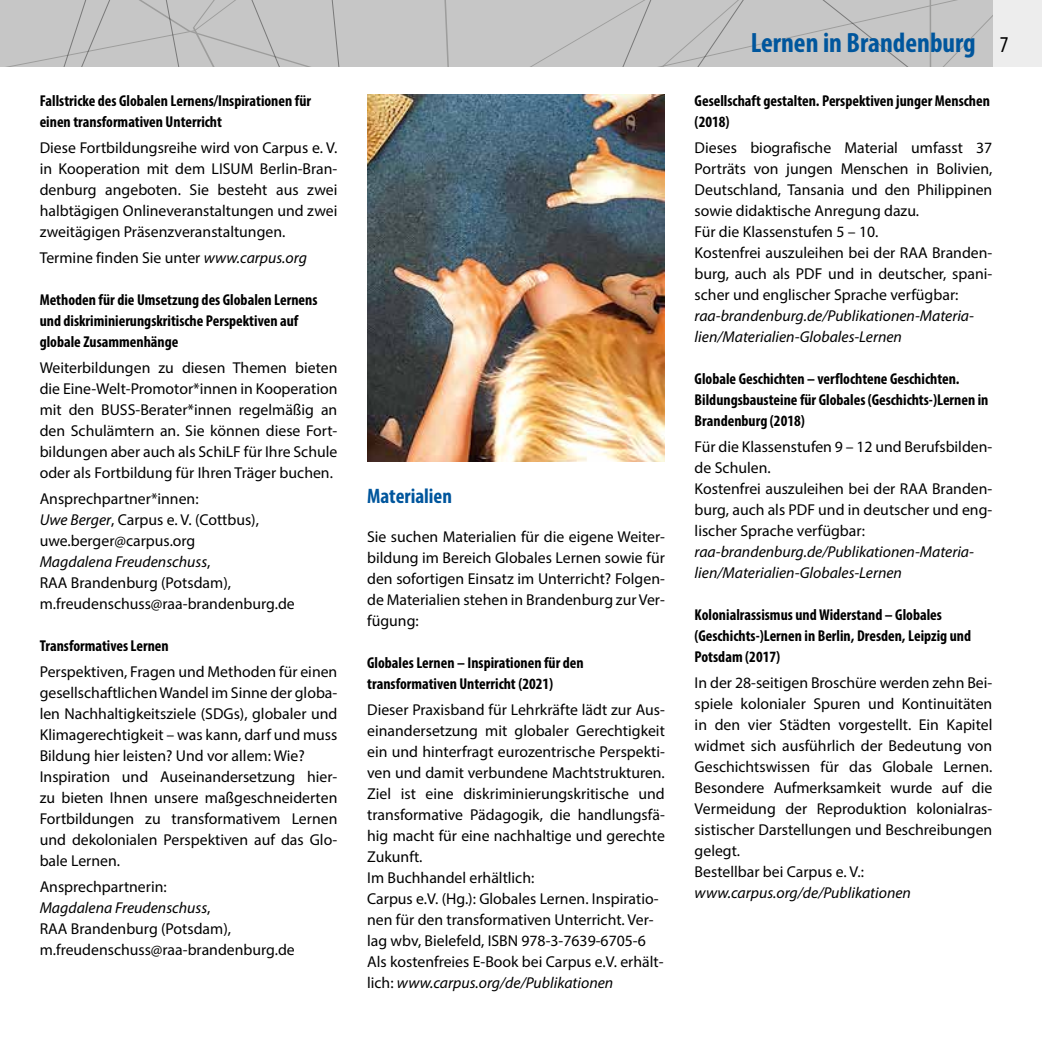
<style>
.page{position:relative;width:1042px;height:1042px;background:#fff}
.page>*{position:absolute;margin:0;border:0;box-sizing:border-box;transform-origin:0 0}
.t1{font:700 condensed 28px "Myriad Pro";color:#00569d}
.t2{font:condensed 22.75px "Myriad Pro";color:#000}
.t3{font:700 condensed 21px "Myriad Pro";color:#00569d}
.t4{font:15.75px/21px "Myriad Pro";color:#000}
.t5{font:700 condensed 15.75px/21px "Myriad Pro";color:#000}
.t6{font:italic 15.75px/21px "Myriad Pro";color:#000}
.s1{font-style:italic}
</style>
<div class="page">
<div style="left:0;top:0;width:1042px;height:67px;background:#ededed"></div>
<div style="left:966px;top:0;width:26px;height:67px;background:#c6c6c6"></div>
<div style="left:372px;top:0;width:594px;height:67px;background:#c6c6c6"></div>
<div style="left:0;top:0;width:372px;height:67px;background:#c6c6c6"></div>
<img style="left:367px;top:94px;width:298px;height:367px">
<p class="t5" style="left:40px;top:90px;width:273px">Fallstricke des Globalen Lernens/Inspirationen für einen transformativen Unterricht</p>
<p class="t4" style="left:40px;top:137px;width:299px;text-align:justify">Diese Fortbildungsreihe wird von Carpus e. V. in Kooperation mit dem LISUM Berlin-Bran&shy;denburg angeboten. Sie besteht aus zwei halbtägigen Onlineveranstaltungen und zwei zweitägigen Präsenzveranstaltungen.</p>
<p class="t4" style="left:40px;top:247px;width:269px">Termine finden Sie unter <span class="s1">www.carpus.org</span></p>
<p class="t5" style="left:40px;top:289px;width:279px">Methoden für die Umsetzung des Globalen Lernens und diskriminierungskritische Perspektiven auf globale Zusammenhänge</p>
<p class="t4" style="left:40px;top:357px;width:299px;text-align:justify">Weiterbildungen zu diesen Themen bieten die Eine-Welt-Promotor*innen in Kooperation mit den BUSS-Berater*innen regelmäßig an den Schulämtern an. Sie können diese Fort&shy;bildungen aber auch als SchiLF für Ihre Schule oder als Fortbildung für Ihren Träger buchen.</p>
<p class="t4" style="left:40px;top:488px;width:257px">Ansprechpartner*innen:<br><span class="s1">Uwe Berger</span>, Carpus e. V. (Cottbus), uwe.berger@carpus.org<br><span class="s1">Magdalena Freudenschuss</span>,<br>RAA Brandenburg (Potsdam), m.freudenschuss@raa-brandenburg.de</p>
<p class="t5" style="left:40px;top:635px;width:131px">Transformatives Lernen</p>
<p class="t4" style="left:40px;top:661px;width:299px">Perspektiven, Fragen und Methoden für einen gesellschaftlichen Wandel im Sinne der globa&shy;len Nachhaltigkeitsziele (SDGs), globaler und Klimagerechtigkeit – was kann, darf und muss Bildung hier leisten? Und vor allem: Wie?<br>Inspiration und Auseinandersetzung hier&shy;zu bieten Ihnen unsere maßgeschneiderten Fortbildungen zu transformativem Lernen und dekolonialen Perspektiven auf das Glo&shy;bale Lernen.</p>
<p class="t4" style="left:40px;top:876px;width:257px">Ansprechpartnerin:<br><span class="s1">Magdalena Freudenschuss</span>,<br>RAA Brandenburg (Potsdam), m.freudenschuss@raa-brandenburg.de</p>
<h3 class="t3" style="left:367px;top:483px;width:86px">Materialien</h3>
<p class="t4" style="left:367px;top:526px;width:299px;text-align:justify">Sie suchen Materialien für die eigene Weiter&shy;bildung im Bereich Globales Lernen sowie für den sofortigen Einsatz im Unterricht? Folgen&shy;de Materialien stehen in Brandenburg zur Ver&shy;fügung:</p>
<p class="t5" style="left:367px;top:652px;width:218px">Globales Lernen – Inspirationen für den transformativen Unterricht (2021)</p>
<p class="t4" style="left:367px;top:699px;width:299px">Dieser Praxisband für Lehrkräfte lädt zur Aus&shy;einandersetzung mit globaler Gerechtigkeit ein und hinterfragt eurozentrische Perspekti&shy;ven und damit verbundene Machtstrukturen.<br>Ziel ist eine diskriminierungskritische und transformative Pädagogik, die handlungsfä&shy;hig macht für eine nachhaltige und gerechte Zukunft.<br>Im Buchhandel erhältlich:<br>Carpus e.V. (Hg.): Globales Lernen. Inspiratio&shy;nen für den transformativen Unterricht. Ver&shy;lag wbv, Bielefeld, ISBN 978-3-7639-6705-6<br>Als kostenfreies E-Book bei Carpus e.V. erhält&shy;lich: <span class="s1">www.carpus.org/de/Publikationen</span></p>
<h1 class="t1" style="left:751px;top:25px;width:227px">Lernen in Brandenburg</h1>
<h2 class="t2" style="left:1000px;top:31px;width:10px">7</h2>
<p class="t5" style="left:694px;top:90px;width:297px">Gesellschaft gestalten. Perspektiven junger Menschen (2018)</p>
<p class="t4" style="left:694px;top:137px;width:299px">Dieses biografische Material umfasst 37<br>Porträts von jungen Menschen in Bolivien, Deutschland, Tansania und den Philippinen sowie didaktische Anregung dazu.<br>Für die Klassenstufen 5 – 10.<br>Kostenfrei auszuleihen bei der RAA Branden&shy;burg, auch als PDF und in deutscher, spani&shy;scher und englischer Sprache verfügbar:</p>
<p class="t6" style="left:694px;top:305px;width:281px">raa-brandenburg.de/Publikationen-Materia&shy;lien/Materialien-Globales-Lernen</p>
<p class="t5" style="left:694px;top:368px;width:295px">Globale Geschichten – verflochtene Geschichten.<br>Bildungsbausteine für Globales (Geschichts-)Lernen in<br>Brandenburg (2018)</p>
<p class="t4" style="left:694px;top:436px;width:299px">Für die Klassenstufen 9 – 12 und Berufsbilden&shy;de Schulen.<br>Kostenfrei auszuleihen bei der RAA Branden&shy;burg, auch als PDF und in deutscher und eng&shy;lischer Sprache verfügbar:</p>
<p class="t6" style="left:694px;top:541px;width:281px">raa-brandenburg.de/Publikationen-Materia&shy;lien/Materialien-Globales-Lernen</p>
<p class="t5" style="left:694px;top:604px;width:278px">Kolonialrassismus und Widerstand – Globales (Geschichts-)Lernen in Berlin, Dresden, Leipzig und<br>Potsdam (2017)</p>
<p class="t4" style="left:694px;top:672px;width:299px">In der 28-seitigen Broschüre werden zehn Bei&shy;spiele kolonialer Spuren und Kontinuitäten in den vier Städten vorgestellt. Ein Kapitel widmet sich ausführlich der Bedeutung von Geschichtswissen für das Globale Lernen.<br>Besondere Aufmerksamkeit wurde auf die Vermeidung der Reproduktion kolonialras&shy;sistischer Darstellungen und Beschreibungen gelegt.<br>Bestellbar bei Carpus e. V.:</p>
<p class="t6" style="left:694px;top:882px;width:218px">www.carpus.org/de/Publikationen</p>
</div>
